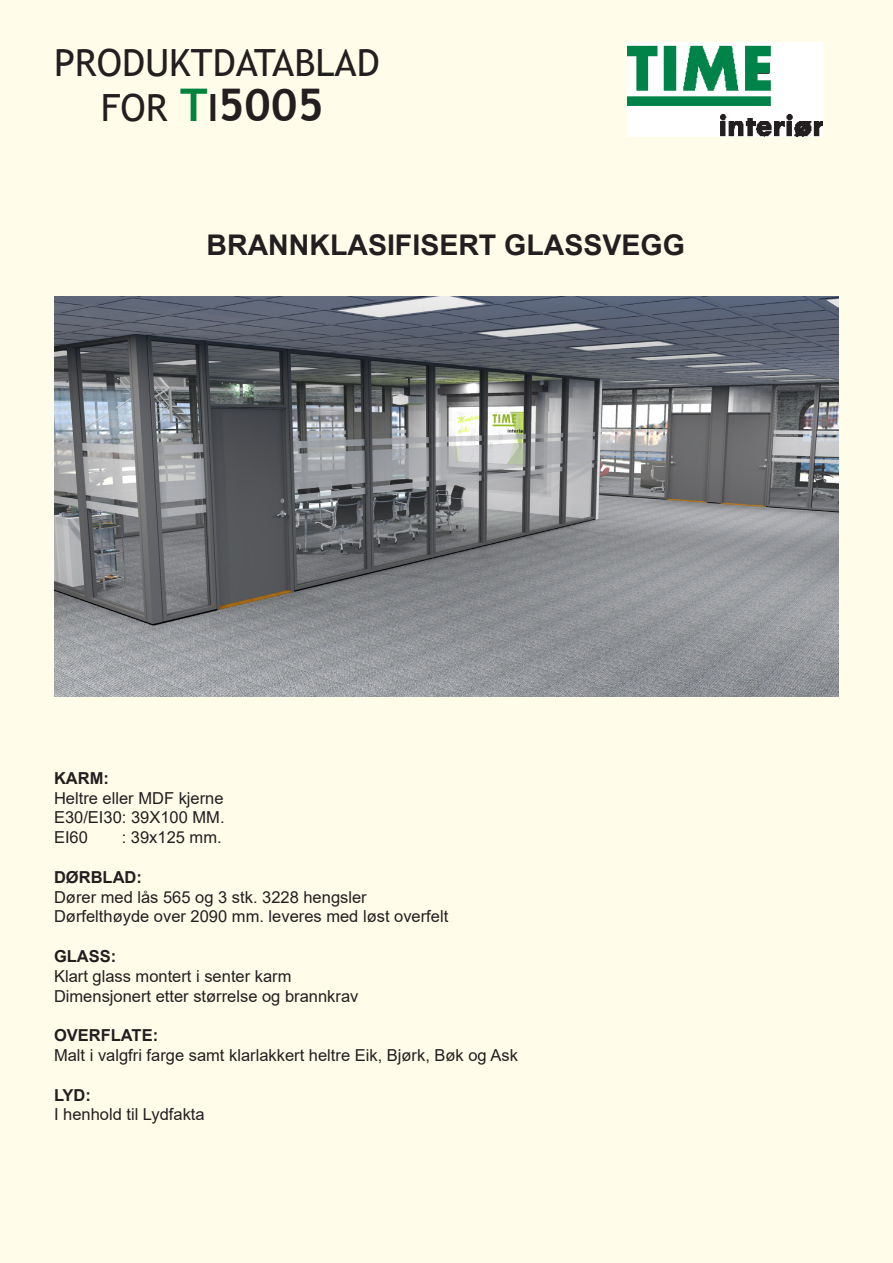
<style>
.page{position:relative;width:893px;height:1263px;background:#fffde9}
.page>*{position:absolute;margin:0;border:0;box-sizing:border-box;transform-origin:0 0}
.t1{font:700 45px "Trebuchet MS";color:#231f20}
.t2{font:37.5px "Trebuchet MS";color:#231f20}
.t3{font:700 28.5px "Arial";color:#231f20}
.t4{font:16.5px "Arial";color:#231f20}
.t5{font:700 16.5px "Arial";color:#231f20}
.s1{font-weight:400;font-size:37.5px}
.s2{color:#00843d}
.s3{font-size:37.5px}
</style>
<div class="page">
<img style="left:628px;top:43px;width:194px;height:94px">
<img style="left:54px;top:297px;width:785px;height:400px">
<p class="t2" style="left:54px;top:39px;width:327px">PRODUKTDATABLAD</p>
<p class="t1" style="left:101px;top:77px;width:224px"><span class="s1">FOR</span> <span class="s2">T</span><span class="s3">I</span>5005</p>
<p class="t3" style="left:207px;top:225px;width:480px">BRANNKLASIFISERT GLASSVEGG</p>
<p class="t5" style="left:54px;top:766px;width:56px">KARM:</p>
<p class="t4" style="left:54px;top:786px;width:171px">Heltre eller MDF kjerne</p>
<p class="t4" style="left:54px;top:806px;width:172px">E30/EI30: 39X100 MM.</p>
<p class="t4" style="left:54px;top:826px;width:35px">EI60</p>
<p class="t4" style="left:122px;top:826px;width:101px">: 39x125 mm.</p>
<p class="t5" style="left:54px;top:865px;width:89px">DØRBLAD:</p>
<p class="t4" style="left:54px;top:885px;width:314px">Dører med lås 565 og 3 stk. 3228 hengsler</p>
<p class="t4" style="left:54px;top:905px;width:396px">Dørfelthøyde over 2090 mm. leveres med løst overfelt</p>
<p class="t5" style="left:54px;top:945px;width:64px">GLASS:</p>
<p class="t4" style="left:54px;top:965px;width:239px">Klart glass montert i senter karm</p>
<p class="t4" style="left:54px;top:984px;width:306px">Dimensjonert etter størrelse og brannkrav</p>
<p class="t5" style="left:54px;top:1024px;width:106px">OVERFLATE:</p>
<p class="t4" style="left:54px;top:1044px;width:465px">Malt i valgfri farge samt klarlakkert heltre Eik, Bjørk, Bøk og Ask</p>
<p class="t5" style="left:54px;top:1083px;width:38px">LYD:</p>
<p class="t4" style="left:54px;top:1103px;width:152px">I henhold til Lydfakta</p>
</div>
